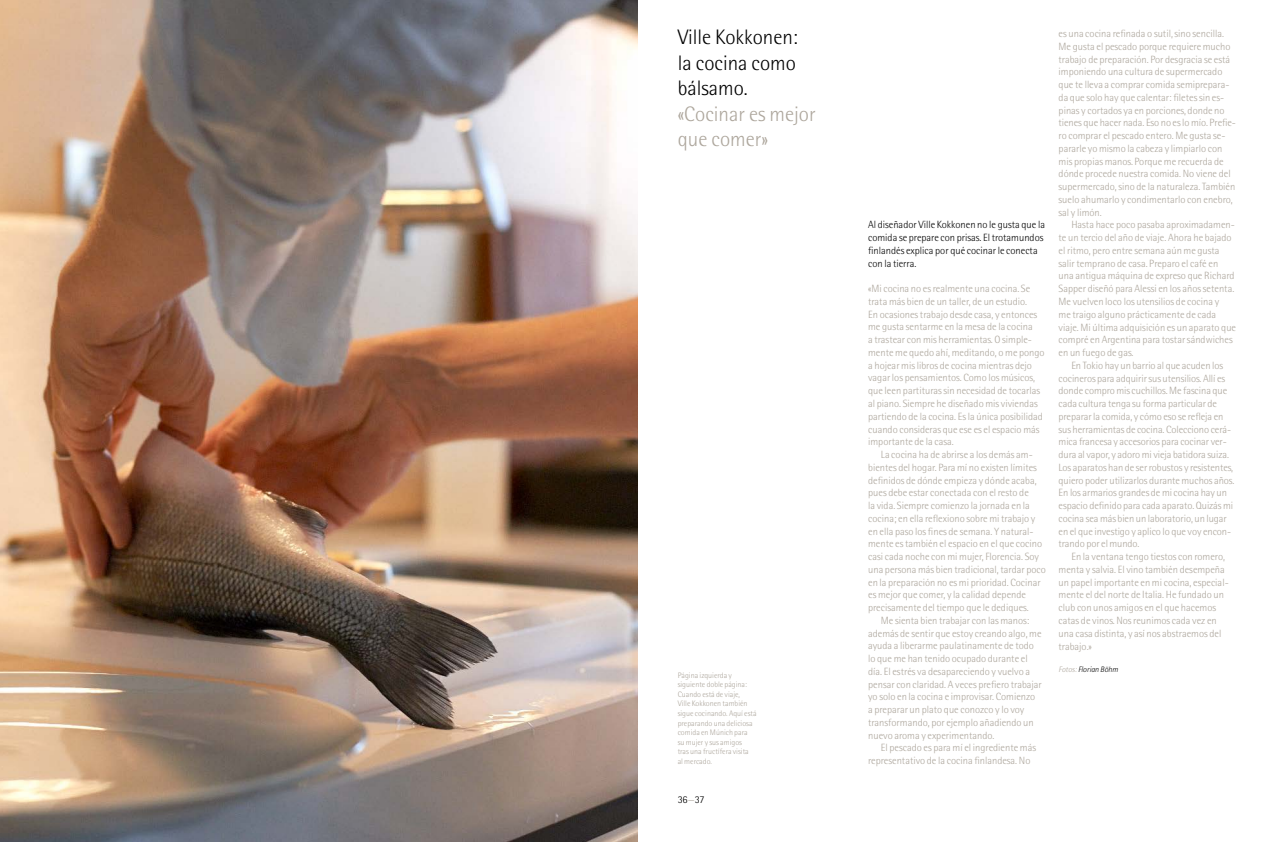
<style>
.page{position:relative;width:1276px;height:842px;background:#fff}
.page>*{position:absolute;margin:0;border:0;box-sizing:border-box;transform-origin:0 0}
.t1{font:300 21px/25.5px "Rotis Semi Sans";color:#000;text-align:justify}
.t2{font:300 21px/25.5px "Rotis Semi Sans";color:#ada69c}
.t3{font:300 10.5px/12.8px "Rotis Semi Sans";color:#ada69c}
.t4{font:300 10.5px/12.8px "Rotis Semi Sans";color:#000}
.t5{font:300 8px/9.6px "Rotis Semi Sans";color:#ada69c}
.t6{font:italic 300 8px "Rotis Semi Sans";color:#000}
.s1{color:#ada69c}
</style>
<div class="page">
<img style="left:0;top:0;width:638px;height:842px">
<h1 class="t1" style="left:677px;top:24px;width:122px">Ville Kokkonen: la cocina como bálsamo.</h1>
<h1 class="t2" style="left:677px;top:101px;width:139px">«Cocinar es mejor que comer»</h1>
<p class="t5" style="left:677px;top:670px;width:80px">Página izquierda y siguiente doble página:<br>Cuando está de viaje,<br>Ville Kokkonen también sigue cocinando. Aquí está preparando una deliciosa comida en Múnich para<br>su mujer y sus amigos<br>tras una fructífera visita<br>al mercado.</p>
<p class="t4" style="left:677px;top:793px;width:28px">36<span class="s1">—</span>37</p>
<p class="t4" style="left:868px;top:218px;width:178px">Al diseñador Ville Kokkonen no le gusta que la comida se prepare con prisas. El trotamundos finlandés explica por qué cocinar le conecta con la tierra.</p>
<p class="t3" style="left:868px;top:282px;width:178px">«Mi cocina no es realmente una cocina. Se trata más bien de un taller, de un estudio.<br>En ocasiones trabajo desde casa, y entonces me gusta sentarme en la mesa de la cocina<br>a trastear con mis herramientas. O simple&shy;mente me quedo ahí, meditando, o me pongo a hojear mis libros de cocina mientras dejo vagar los pensamientos. Como los músicos, que leen partituras sin necesidad de tocarlas al piano. Siempre he diseñado mis viviendas partiendo de la cocina. Es la única posibilidad cuando consideras que ese es el espacio más importante de la casa.</p>
<p class="t3" style="left:881px;top:448px;width:153px">La cocina ha de abrirse a los demás am-</p>
<p class="t3" style="left:868px;top:461px;width:170px">bientes del hogar. Para mí no existen límites</p>
<p class="t3" style="left:868px;top:474px;width:170px">definidos de dónde empieza y dónde acaba,</p>
<p class="t3" style="left:868px;top:486px;width:162px">pues debe estar conectada con el resto de</p>
<p class="t3" style="left:868px;top:499px;width:163px">la vida. Siempre comienzo la jornada en la</p>
<p class="t3" style="left:868px;top:512px;width:169px">cocina; en ella reflexiono sobre mi trabajo y</p>
<p class="t3" style="left:868px;top:525px;width:167px">en ella paso los fines de semana. Y natural-</p>
<p class="t3" style="left:868px;top:537px;width:175px">mente es también el espacio en el que cocino</p>
<p class="t3" style="left:868px;top:550px;width:172px">casi cada noche con mi mujer, Florencia. Soy</p>
<p class="t3" style="left:868px;top:563px;width:179px">una persona más bien tradicional, tardar poco</p>
<p class="t3" style="left:868px;top:576px;width:174px">en la preparación no es mi prioridad. Cocinar</p>
<p class="t3" style="left:868px;top:588px;width:159px">es mejor que comer, y la calidad depende</p>
<p class="t3" style="left:868px;top:601px;width:162px">precisamente del tiempo que le dediques.</p>
<p class="t3" style="left:881px;top:614px;width:150px">Me sienta bien trabajar con las manos:</p>
<p class="t3" style="left:868px;top:627px;width:175px">además de sentir que estoy creando algo, me</p>
<p class="t3" style="left:868px;top:639px;width:167px">ayuda a liberarme paulatinamente de todo</p>
<p class="t3" style="left:868px;top:652px;width:161px">lo que me han tenido ocupado durante el</p>
<p class="t3" style="left:868px;top:665px;width:163px">día. El estrés va desapareciendo y vuelvo a</p>
<p class="t3" style="left:868px;top:678px;width:175px">pensar con claridad. A veces prefiero trabajar</p>
<p class="t3" style="left:868px;top:690px;width:169px">yo solo en la cocina e improvisar. Comienzo</p>
<p class="t3" style="left:868px;top:703px;width:158px">a preparar un plato que conozco y lo voy</p>
<p class="t3" style="left:868px;top:716px;width:167px">transformando, por ejemplo añadiendo un</p>
<p class="t3" style="left:868px;top:729px;width:128px">nuevo aroma y experimentando.</p>
<p class="t3" style="left:881px;top:741px;width:157px">El pescado es para mí el ingrediente más</p>
<p class="t3" style="left:868px;top:754px;width:164px">representativo de la cocina finlandesa. No</p>
<p class="t3" style="left:1058px;top:27px;width:179px">es una cocina refinada o sutil, sino sencilla.<br>Me gusta el pescado porque requiere mucho trabajo de preparación. Por desgracia se está imponiendo una cultura de supermercado que te lleva a comprar comida semiprepara&shy;da que solo hay que calentar: filetes sin es&shy;pinas y cortados ya en porciones, donde no tienes que hacer nada. Eso no es lo mío. Prefie&shy;ro comprar el pescado entero. Me gusta se&shy;pararle yo mismo la cabeza y limpiarlo con mis propias manos. Porque me recuerda de dónde procede nuestra comida. No viene del supermercado, sino de la naturaleza. También suelo ahumarlo y condimentarlo con enebro, sal y limón.</p>
<p class="t3" style="left:1058px;top:218px;width:179px;text-indent:13px">Hasta hace poco pasaba aproximadamen&shy;te un tercio del año de viaje. Ahora he bajado el ritmo, pero entre semana aún me gusta salir temprano de casa. Preparo el café en<br>una antigua máquina de expreso que Richard Sapper diseñó para Alessi en los años setenta.<br>Me vuelven loco los utensilios de cocina y<br>me traigo alguno prácticamente de cada viaje. Mi última adquisición es un aparato que compré en Argentina para tostar sándwiches en un fuego de gas.</p>
<p class="t3" style="left:1058px;top:359px;width:177px;text-indent:13px">En Tokio hay un barrio al que acuden los cocineros para adquirir sus utensilios. Allí es donde compro mis cuchillos. Me fascina que cada cultura tenga su forma particular de preparar la comida, y cómo eso se refleja en sus herramientas de cocina. Colecciono cerá&shy;mica francesa y accesorios para cocinar ver&shy;dura al vapor, y adoro mi vieja batidora suiza.<br>Los aparatos han de ser robustos y resistentes, quiero poder utilizarlos durante muchos años.<br>En los armarios grandes de mi cocina hay un espacio definido para cada aparato. Quizás mi cocina sea más bien un laboratorio, un lugar en el que investigo y aplico lo que voy encon&shy;trando por el mundo.</p>
<p class="t3" style="left:1058px;top:550px;width:172px;text-indent:13px">En la ventana tengo tiestos con romero, menta y salvia. El vino también desempeña un papel importante en mi cocina, especial&shy;mente el del norte de Italia. He fundado un club con unos amigos en el que hacemos catas de vinos. Nos reunimos cada vez en una casa distinta, y así nos abstraemos del trabajo.»</p>
<p class="t6" style="left:1058px;top:664px;width:61px"><span class="s1">Fotos:</span> Florian Böhm</p>
</div>
